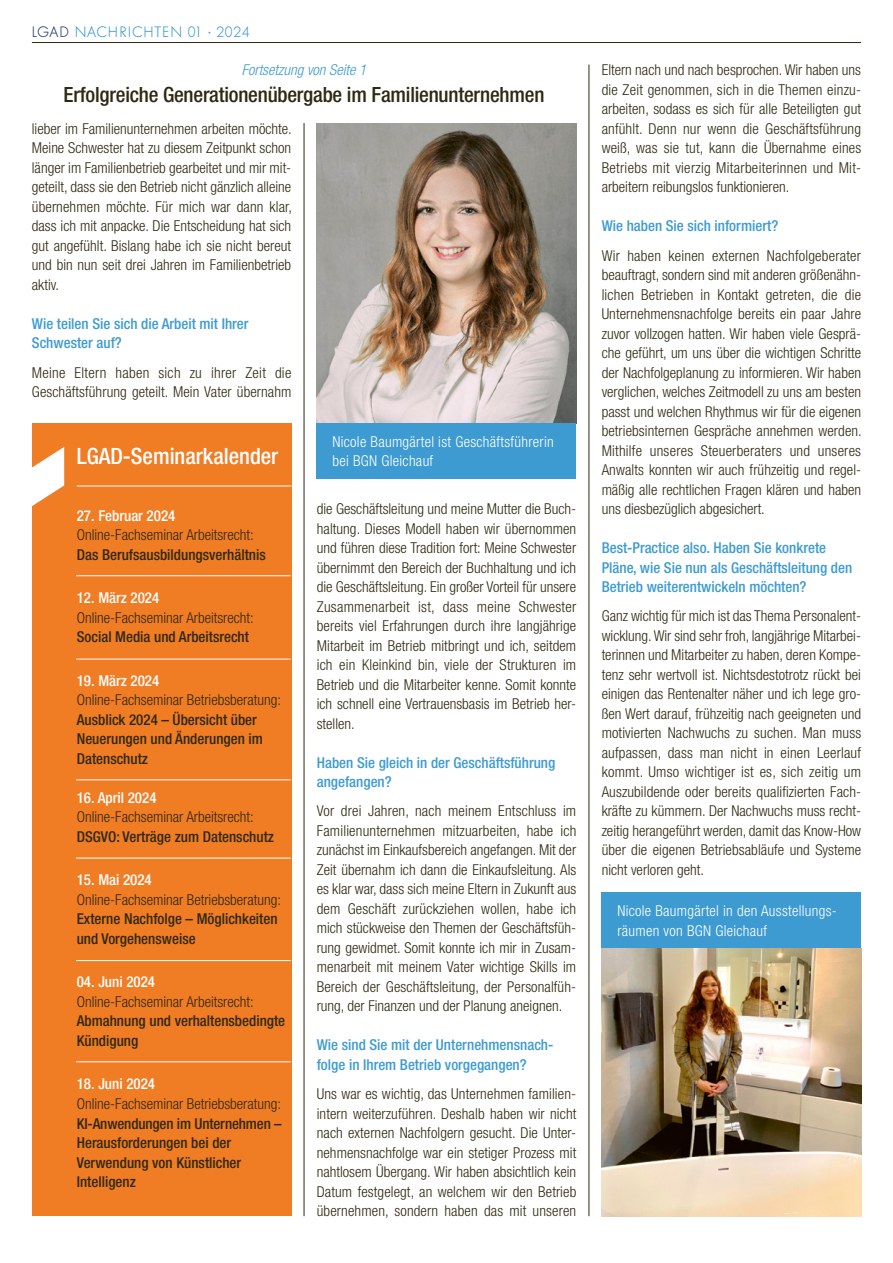
<style>
.page{position:relative;width:893px;height:1263px;background:#fff}
.page>*{position:absolute;margin:0;border:0;box-sizing:border-box;transform-origin:0 0}
.t1{font:500 condensed 22.5px "Helvetica Neue LT Std";color:#fff}
.t2{font:500 condensed 21px "Helvetica Neue LT Std";letter-spacing:-.01em;color:#2f2912}
.t3{font:300 condensed 15px/19.5px "Helvetica Neue LT Std";color:#2f2912;text-align:justify}
.t4{font:500 condensed 15px/19.5px "Helvetica Neue LT Std";color:#2f2912}
.t5{font:500 condensed 15px/19.5px "Helvetica Neue LT Std";color:#3d9bd1}
.t6{font:300 condensed 15px/19.5px "Helvetica Neue LT Std";letter-spacing:.02em;color:#fff}
.t7{font:500 condensed 15px "Helvetica Neue LT Std";color:#fff}
.t8{font:300 15px "Futura BQ";letter-spacing:.05em;color:#3d9bd1}
.t9{font:italic 300 condensed 15px "Helvetica Neue LT Std";color:#3d9bd1}
.s1{color:#2a3d67}
</style>
<div class="page">
<hr style="left:32px;top:42px;width:829px;height:1px;background:#2f2912">
<hr style="left:304px;top:123px;width:1px;height:1093px;background:#2f2912">
<div style="left:32px;top:423px;width:259px;height:793px;background:#f07c24"></div>
<svg style="left:32px;top:447px;width:32px;height:59px"></svg>
<hr style="left:76px;top:575px;width:215px;height:1px;background:#fff">
<hr style="left:77px;top:486px;width:214px;height:1px;background:#fff">
<hr style="left:76px;top:659px;width:215px;height:1px;background:#fff">
<hr style="left:76px;top:779px;width:215px;height:1px;background:#fff">
<hr style="left:76px;top:858px;width:215px;height:1px;background:#fff">
<hr style="left:76px;top:960px;width:215px;height:1px;background:#fff">
<hr style="left:76px;top:1061px;width:215px;height:1px;background:#fff">
<img style="left:317px;top:123px;width:259px;height:300px">
<img style="left:602px;top:948px;width:259px;height:268px">
<div style="left:317px;top:423px;width:259px;height:56px;background:#3d9bd1"></div>
<div style="left:602px;top:893px;width:259px;height:55px;background:#3d9bd1"></div>
<hr style="left:589px;top:65px;width:1px;height:1151px;background:#2f2912">
<p class="t8" style="left:32px;top:23px;width:219px"><span class="s1">LGAD</span> NACHRICHTEN 01 · 2024</p>
<p class="t9" style="left:242px;top:61px;width:126px">Fortsetzung von Seite 1</p>
<h2 class="t2" style="left:64px;top:82px;width:482px">Erfolgreiche Generationenübergabe im Familienunternehmen</h2>
<p class="t3" style="left:32px;top:119px;width:262px">lieber im Familienunternehmen arbeiten möchte.<br>Meine Schwester hat zu diesem Zeitpunkt schon länger im Familienbetrieb gearbeitet und mir mit&shy;geteilt, dass sie den Betrieb nicht gänzlich alleine übernehmen möchte. Für mich war dann klar, dass ich mit anpacke. Die Entscheidung hat sich gut angefühlt. Bislang habe ich sie nicht bereut und bin nun seit drei Jahren im Familienbetrieb aktiv.</p>
<p class="t5" style="left:32px;top:314px;width:218px">Wie teilen Sie sich die Arbeit mit Ihrer<br>Schwester auf?</p>
<p class="t3" style="left:32px;top:362px;width:261px">Meine Eltern haben sich zu ihrer Zeit die<br>Geschäftsführung geteilt. Mein Vater übernahm</p>
<h1 class="t1" style="left:77px;top:443px;width:203px">LGAD-Seminarkalender</h1>
<p class="t7" style="left:77px;top:507px;width:100px">27. Februar 2024</p>
<p class="t3" style="left:77px;top:525px;width:179px">Online-Fachseminar Arbeitsrecht:</p>
<p class="t4" style="left:77px;top:545px;width:191px">Das Berufsausbildungsverhältnis</p>
<p class="t7" style="left:77px;top:589px;width:84px">12. März 2024</p>
<p class="t3" style="left:77px;top:608px;width:179px">Online-Fachseminar Arbeitsrecht:</p>
<p class="t4" style="left:77px;top:627px;width:174px">Social Media und Arbeitsrecht</p>
<p class="t7" style="left:77px;top:672px;width:84px">19. März 2024</p>
<p class="t3" style="left:77px;top:690px;width:206px">Online-Fachseminar Betriebsberatung:</p>
<p class="t4" style="left:77px;top:710px;width:188px">Ausblick 2024 – Übersicht über<br>Neuerungen und Änderungen im<br>Datenschutz</p>
<p class="t7" style="left:77px;top:789px;width:81px">16. April 2024</p>
<p class="t3" style="left:77px;top:807px;width:179px">Online-Fachseminar Arbeitsrecht:</p>
<p class="t4" style="left:77px;top:827px;width:199px">DSGVO: Verträge zum Datenschutz</p>
<p class="t7" style="left:77px;top:871px;width:77px">15. Mai 2024</p>
<p class="t3" style="left:77px;top:890px;width:206px">Online-Fachseminar Betriebsberatung:</p>
<p class="t4" style="left:77px;top:909px;width:202px">Externe Nachfolge – Möglichkeiten und Vorgehensweise</p>
<p class="t7" style="left:77px;top:973px;width:80px">04. Juni 2024</p>
<p class="t3" style="left:77px;top:992px;width:179px">Online-Fachseminar Arbeitsrecht:</p>
<p class="t4" style="left:77px;top:1011px;width:210px">Abmahnung und verhaltensbedingte<br>Kündigung</p>
<p class="t7" style="left:77px;top:1075px;width:80px">18. Juni 2024</p>
<p class="t3" style="left:77px;top:1094px;width:206px">Online-Fachseminar Betriebsberatung:</p>
<p class="t4" style="left:77px;top:1113px;width:206px">KI-Anwendungen im Unternehmen –<br>Herausforderungen bei der<br>Verwendung von Künstlicher<br>Intelligenz</p>
<p class="t6" style="left:332px;top:432px;width:223px">Nicole Baumgärtel ist Geschäftsführerin bei BGN Gleichauf</p>
<p class="t3" style="left:317px;top:499px;width:261px">die Geschäftsleitung und meine Mutter die Buch&shy;haltung. Dieses Modell haben wir übernommen und führen diese Tradition fort: Meine Schwester übernimmt den Bereich der Buchhaltung und ich die Geschäftsleitung. Ein großer Vorteil für unsere Zusammenarbeit ist, dass meine Schwester bereits viel Erfahrungen durch ihre langjährige Mitarbeit im Betrieb mitbringt und ich, seitdem ich ein Kleinkind bin, viele der Strukturen im Betrieb und die Mitarbeiter kenne. Somit konnte ich schnell eine Vertrauensbasis im Betrieb her&shy;stellen.</p>
<p class="t5" style="left:317px;top:752px;width:240px">Haben Sie gleich in der Geschäftsführung angefangen?</p>
<p class="t3" style="left:317px;top:801px;width:261px">Vor drei Jahren, nach meinem Entschluss im Familienunternehmen mitzuarbeiten, habe ich zunächst im Einkaufsbereich angefangen. Mit der Zeit übernahm ich dann die Einkaufsleitung. Als es klar war, dass sich meine Eltern in Zukunft aus dem Geschäft zurückziehen wollen, habe ich mich stückweise den Themen der Geschäftsfüh&shy;rung gewidmet. Somit konnte ich mir in Zusam&shy;menarbeit mit meinem Vater wichtige Skills im Bereich der Geschäftsleitung, der Personalfüh&shy;rung, der Finanzen und der Planung aneignen.</p>
<p class="t5" style="left:317px;top:1035px;width:238px">Wie sind Sie mit der Unternehmensnach&shy;folge in Ihrem Betrieb vorgegangen?</p>
<p class="t3" style="left:317px;top:1084px;width:261px">Uns war es wichtig, das Unternehmen familien&shy;intern weiterzuführen. Deshalb haben wir nicht nach externen Nachfolgern gesucht. Die Unter&shy;nehmensnachfolge war ein stetiger Prozess mit nahtlosem Übergang. Wir haben absichtlich kein Datum festgelegt, an welchem wir den Betrieb übernehmen, sondern haben das mit unseren</p>
<p class="t3" style="left:602px;top:60px;width:261px">Eltern nach und nach besprochen. Wir haben uns die Zeit genommen, sich in die Themen einzu&shy;arbeiten, sodass es sich für alle Beteiligten gut anfühlt. Denn nur wenn die Geschäftsführung weiß, was sie tut, kann die Übernahme eines Betriebs mit vierzig Mitarbeiterinnen und Mit&shy;arbeitern reibungslos funktionieren.</p>
<p class="t5" style="left:602px;top:216px;width:178px">Wie haben Sie sich informiert?</p>
<p class="t3" style="left:602px;top:245px;width:262px">Wir haben keinen externen Nachfolgeberater beauftragt, sondern sind mit anderen größenähn&shy;lichen Betrieben in Kontakt getreten, die die Unternehmensnachfolge bereits ein paar Jahre zuvor vollzogen hatten. Wir haben viele Gesprä&shy;che geführt, um uns über die wichtigen Schritte der Nachfolgeplanung zu informieren. Wir haben verglichen, welches Zeitmodell zu uns am besten passt und welchen Rhythmus wir für die eigenen betriebsinternen Gespräche annehmen werden.<br>Mithilfe unseres Steuerberaters und unseres Anwalts konnten wir auch frühzeitig und regel&shy;mäßig alle rechtlichen Fragen klären und haben uns diesbezüglich abgesichert.</p>
<p class="t5" style="left:602px;top:538px;width:252px">Best-Practice also. Haben Sie konkrete<br>Pläne, wie Sie nun als Geschäftsleitung den<br>Betrieb weiterentwickeln möchten?</p>
<p class="t3" style="left:602px;top:606px;width:261px">Ganz wichtig für mich ist das Thema Personalent&shy;wicklung. Wir sind sehr froh, langjährige Mitarbei&shy;terinnen und Mitarbeiter zu haben, deren Kompe&shy;tenz sehr wertvoll ist. Nichtsdestotrotz rückt bei einigen das Rentenalter näher und ich lege gro&shy;ßen Wert darauf, frühzeitig nach geeigneten und motivierten Nachwuchs zu suchen. Man muss aufpassen, dass man nicht in einen Leerlauf kommt. Umso wichtiger ist es, sich zeitig um Auszubildende oder bereits qualifizierten Fach&shy;kräfte zu kümmern. Der Nachwuchs muss recht&shy;zeitig herangeführt werden, damit das Know-How über die eigenen Betriebsabläufe und Systeme nicht verloren geht.</p>
<p class="t6" style="left:617px;top:901px;width:221px">Nicole Baumgärtel in den Ausstellungs&shy;räumen von BGN Gleichauf</p>
</div>
